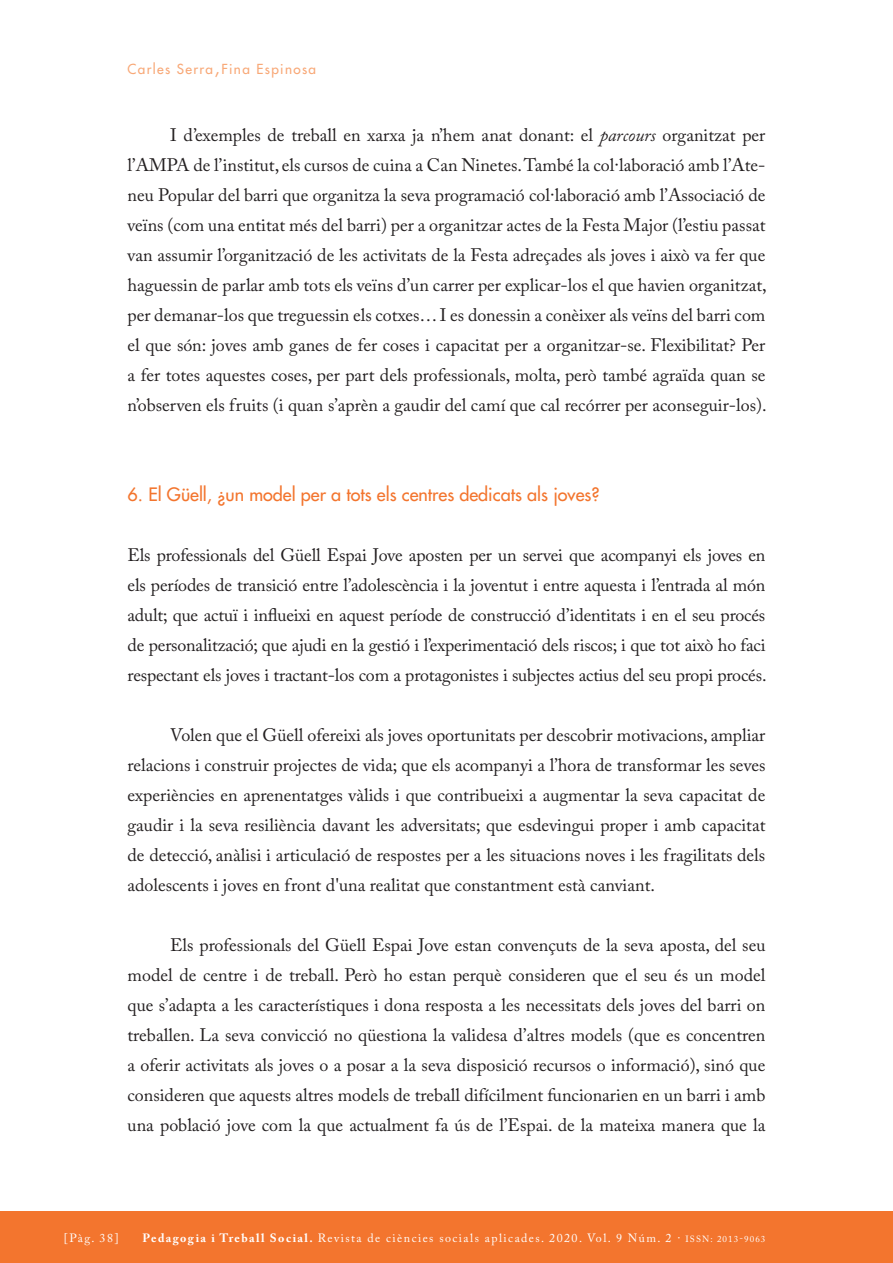
<style>
.page{position:relative;width:893px;height:1263px;background:#fff}
.page>*{position:absolute;margin:0;border:0;box-sizing:border-box;transform-origin:0 0}
.TEXT_COMU{font:18px/30px "Adobe Caslon Pro";color:#231f20;text-align:justify}
.INTERTITOLS{font:18px "Futura";color:#f3752e}
.CAPÇALERA_ESQUERRA{font:13.5px "Futura";letter-spacing:.1em;color:#f8a877}
.t1{font:12px "Adobe Caslon Pro";letter-spacing:.12em;color:#fff}
.s1{font-size:18px}
.s2{font-style:italic}
.s3{font-weight:700}
.s4{font-size:9px}
</style>
<div class="page">
<div style="left:0;top:1212px;width:893px;height:51px;background:#f3752e"></div>
<p class="CAPÇALERA_ESQUERRA" style="left:128px;top:60px;width:190px">Carles Serra<span class="s1">,</span>Fina Espinosa</p>
<p class="TEXT_COMU" style="left:128px;top:120px;width:641px;text-indent:43px">I d’exemples de treball en xarxa ja n’hem anat donant: el <span class="s2">parcours</span> organitzat per l’AMPA de l’institut, els cursos de cuina a Can Ninetes. També la col·laboració amb l’Ate&shy;neu Popular del barri que organitza la seva programació col·laboració amb l’Associació de veïns (com una entitat més del barri) per a organitzar actes de la Festa Major (l’estiu passat van assumir l’organització de les activitats de la Festa adreçades als joves i això va fer que haguessin de parlar amb tots els veïns d’un carrer per explicar-los el que havien organitzat, per demanar-los que treguessin els cotxes… I es donessin a conèixer als veïns del barri com el que són: joves amb ganes de fer coses i capacitat per a organitzar-se. Flexibilitat? Per a fer totes aquestes coses, per part dels professionals, molta, però també agraïda quan se n’observen els fruits (i quan s’aprèn a gaudir del camí que cal recórrer per aconseguir-los).</p>
<p class="INTERTITOLS" style="left:128px;top:483px;width:473px">6. El Güell, ¿un model per a tots els centres dedicats als joves?</p>
<p class="TEXT_COMU" style="left:128px;top:540px;width:640px">Els professionals del Güell Espai Jove aposten per un servei que acompanyi els joves en els períodes de transició entre l’adolescència i la joventut i entre aquesta i l’entrada al món adult; que actuï i influeixi en aquest període de construcció d’identitats i en el seu procés de personalització; que ajudi en la gestió i l’experimentació dels riscos; i que tot això ho faci respectant els joves i tractant-los com a protagonistes i subjectes actius del seu propi procés.</p>
<p class="TEXT_COMU" style="left:128px;top:720px;width:639px;text-indent:43px">Volen que el Güell ofereixi als joves oportunitats per descobrir motivacions, ampliar relacions i construir projectes de vida; que els acompanyi a l’hora de transformar les seves experiències en aprenentatges vàlids i que contribueixi a augmentar la seva capacitat de gaudir i la seva resiliència davant les adversitats; que esdevingui proper i amb capacitat de detecció, anàlisi i articulació de respostes per a les situacions noves i les fragilitats dels adolescents i joves en front d'una realitat que constantment està canviant.</p>
<p class="TEXT_COMU" style="left:128px;top:930px;width:639px;text-indent:43px">Els professionals del Güell Espai Jove estan convençuts de la seva aposta, del seu model de centre i de treball. Però ho estan perquè consideren que el seu és un model que s’adapta a les característiques i dona resposta a les necessitats dels joves del barri on treballen. La seva convicció no qüestiona la validesa d’altres models (que es concentren a oferir activitats als joves o a posar a la seva disposició recursos o informació), sinó que consideren que aquests altres models de treball difícilment funcionarien en un barri i amb una població jove com la que actualment fa ús de l’Espai. de la mateixa manera que la</p>
<p class="t1" style="left:64px;top:1231px;width:56px">[Pàg. 38]</p>
<p class="t1" style="left:143px;top:1231px;width:624px"><span class="s3">Pedagogia i Treball Social.</span> Revista de ciències socials aplicades. 2020. Vol. 9 Núm. 2 · <span class="s4">ISSN: 2013-9063</span></p>
</div>
